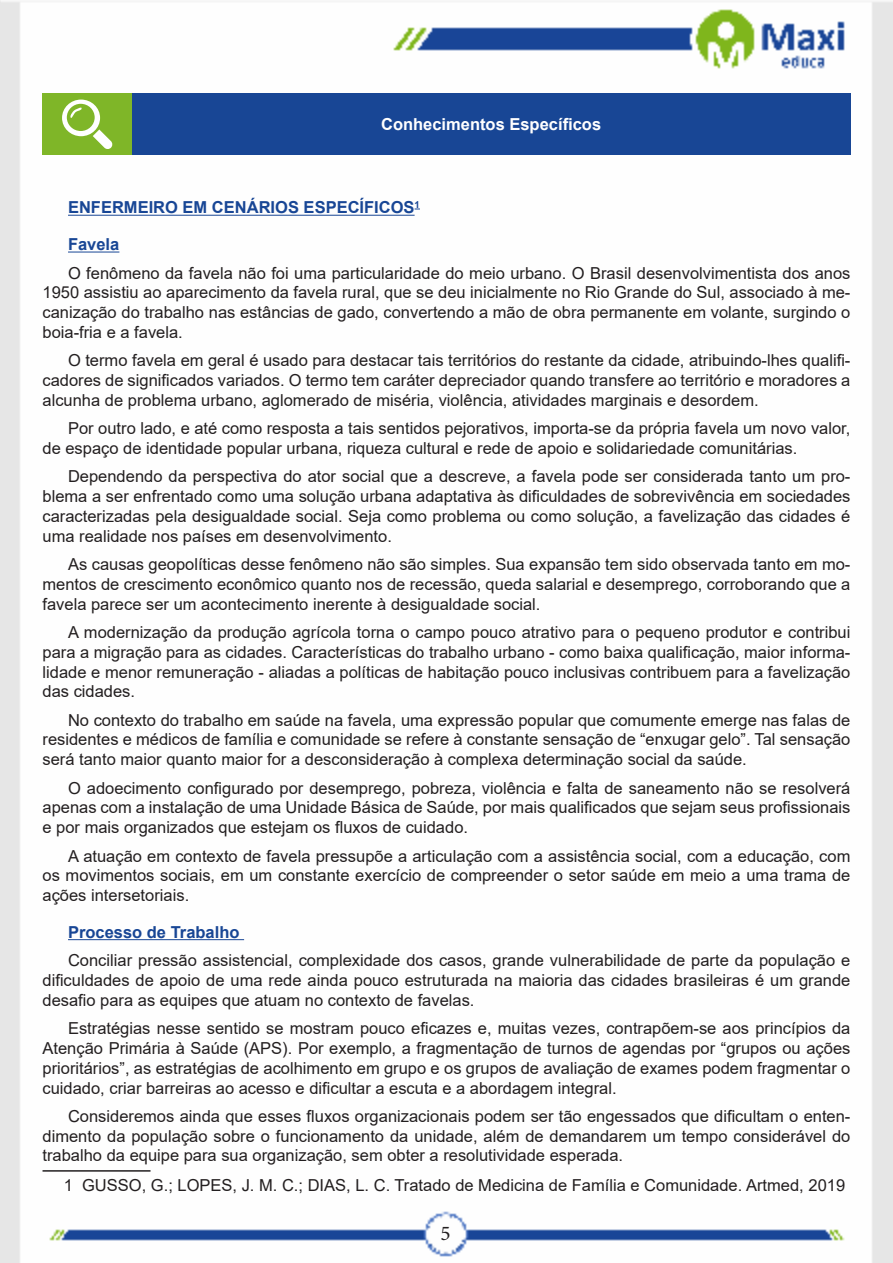
<style>
.page{position:relative;width:893px;height:1263px;background:#fff}
.page>*{position:absolute;margin:0;border:0;box-sizing:border-box;transform-origin:0 0}
.t1{font:21px "Minion Pro";color:#231f20}
.Texto{font:16.5px/19.8px "Arial";color:#231f20;text-align:justify}
.t2{font:700 16.5px "Arial";color:#184695}
.Titulo_de_Caixa{font:700 16.5px "Arial";color:#fff}
</style>
<div class="page">
<img style="left:0;top:0;width:893px;height:1263px">
<hr style="left:68px;top:215px;width:347px;height:1px;background:#184695">
<hr style="left:68px;top:252px;width:51px;height:1px;background:#184695">
<hr style="left:68px;top:939px;width:176px;height:1px;background:#184695">
<div style="left:43px;top:94px;width:89px;height:61px;background:#7fb628"></div>
<div style="left:132px;top:94px;width:718px;height:61px;background:#184695"></div>
<svg style="left:62px;top:100px;width:51px;height:49px"></svg>
<hr style="left:43px;top:1170px;width:108px;height:2px;background:#231f20">
<p class="Titulo_de_Caixa" style="left:381px;top:113px;width:222px">Conhecimentos Específicos</p>
<p class="t2" style="left:68px;top:196px;width:353px">ENFERMEIRO EM CENÁRIOS ESPECÍFICOS<sup>1</sup></p>
<p class="t2" style="left:68px;top:233px;width:53px">Favela</p>
<p class="Texto" style="left:43px;top:263px;width:809px;text-indent:26px">O fenômeno da favela não foi uma particularidade do meio urbano. O Brasil desenvolvimentista dos anos 1950 assistiu ao aparecimento da favela rural, que se deu inicialmente no Rio Grande do Sul, associado à me&shy;canização do trabalho nas estâncias de gado, convertendo a mão de obra permanente em volante, surgindo o boia-fria e a favela.</p>
<p class="Texto" style="left:43px;top:350px;width:809px;text-indent:26px">O termo favela em geral é usado para destacar tais territórios do restante da cidade, atribuindo-lhes qualifi&shy;cadores de significados variados. O termo tem caráter depreciador quando transfere ao território e moradores a alcunha de problema urbano, aglomerado de miséria, violência, atividades marginais e desordem.</p>
<p class="Texto" style="left:43px;top:418px;width:809px;text-indent:26px">Por outro lado, e até como resposta a tais sentidos pejorativos, importa-se da própria favela um novo valor, de espaço de identidade popular urbana, riqueza cultural e rede de apoio e solidariedade comunitárias.</p>
<p class="Texto" style="left:43px;top:466px;width:809px;text-indent:26px">Dependendo da perspectiva do ator social que a descreve, a favela pode ser considerada tanto um pro&shy;blema a ser enfrentado como uma solução urbana adaptativa às dificuldades de sobrevivência em sociedades caracterizadas pela desigualdade social. Seja como problema ou como solução, a favelização das cidades é uma realidade nos países em desenvolvimento.</p>
<p class="Texto" style="left:43px;top:554px;width:809px;text-indent:26px">As causas geopolíticas desse fenômeno não são simples. Sua expansão tem sido observada tanto em mo&shy;mentos de crescimento econômico quanto nos de recessão, queda salarial e desemprego, corroborando que a favela parece ser um acontecimento inerente à desigualdade social.</p>
<p class="Texto" style="left:43px;top:622px;width:809px;text-indent:26px">A modernização da produção agrícola torna o campo pouco atrativo para o pequeno produtor e contribui para a migração para as cidades. Características do trabalho urbano - como baixa qualificação, maior informa&shy;lidade e menor remuneração - aliadas a políticas de habitação pouco inclusivas contribuem para a favelização das cidades.</p>
<p class="Texto" style="left:43px;top:710px;width:809px;text-indent:26px">No contexto do trabalho em saúde na favela, uma expressão popular que comumente emerge nas falas de residentes e médicos de família e comunidade se refere à constante sensação de “enxugar gelo”. Tal sensação será tanto maior quanto maior for a desconsideração à complexa determinação social da saúde.</p>
<p class="Texto" style="left:43px;top:778px;width:809px;text-indent:26px">O adoecimento configurado por desemprego, pobreza, violência e falta de saneamento não se resolverá apenas com a instalação de uma Unidade Básica de Saúde, por mais qualificados que sejam seus profissionais e por mais organizados que estejam os fluxos de cuidado.</p>
<p class="Texto" style="left:43px;top:846px;width:809px;text-indent:26px">A atuação em contexto de favela pressupõe a articulação com a assistência social, com a educação, com os movimentos sociais, em um constante exercício de compreender o setor saúde em meio a uma trama de ações intersetoriais.</p>
<p class="t2" style="left:68px;top:920px;width:173px">Processo de Trabalho</p>
<p class="Texto" style="left:43px;top:950px;width:809px;text-indent:26px">Conciliar pressão assistencial, complexidade dos casos, grande vulnerabilidade de parte da população e dificuldades de apoio de uma rede ainda pouco estruturada na maioria das cidades brasileiras é um grande desafio para as equipes que atuam no contexto de favelas.</p>
<p class="Texto" style="left:43px;top:1018px;width:809px;text-indent:26px">Estratégias nesse sentido se mostram pouco eficazes e, muitas vezes, contrapõem-se aos princípios da Atenção Primária à Saúde (APS). Por exemplo, a fragmentação de turnos de agendas por “grupos ou ações prioritários”, as estratégias de acolhimento em grupo e os grupos de avaliação de exames podem fragmentar o cuidado, criar barreiras ao acesso e dificultar a escuta e a abordagem integral.</p>
<p class="Texto" style="left:43px;top:1106px;width:809px;text-indent:26px">Consideremos ainda que esses fluxos organizacionais podem ser tão engessados que dificultam o enten&shy;dimento da população sobre o funcionamento da unidade, além de demandarem um tempo considerável do trabalho da equipe para sua organização, sem obter a resolutividade esperada.</p>
<p class="Texto" style="left:64px;top:1175px;width:783px">1 GUSSO, G.; LOPES, J. M. C.; DIAS, L. C. Tratado de Medicina de Família e Comunidade. Artmed, 2019</p>
<p class="t1" style="left:440px;top:1219px;width:12px">5</p>
</div>
